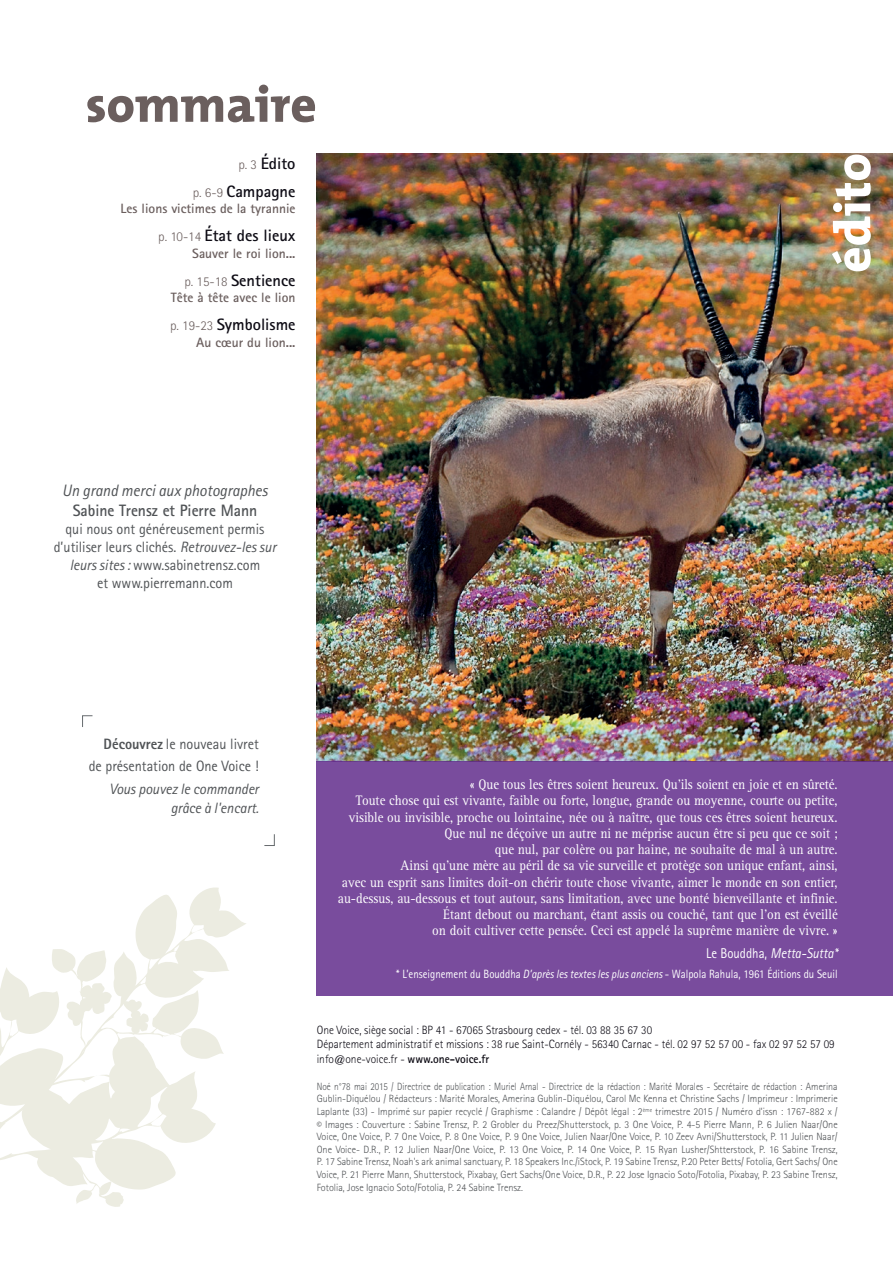
<style>
.page{position:relative;width:893px;height:1263px;background:#fff}
.page>*{position:absolute;margin:0;border:0;box-sizing:border-box;transform-origin:0 0}
.t1{font:800 51px "The Mix";color:#6b5f5e}
.t2{font:800 51px "The Mix";color:#fff}
.t3{font:700 16.5px/28.3px "Rotis Sans Serif";color:#0e0c15;text-align:right}
.t4{font:italic 16.5px "Rotis Sans Serif";color:#505356;scale:.95 1}
.t5{font:700 16.5px "Rotis Sans Serif";color:#505356;scale:.95 1}
.t6{font:15px/18px "Rotis Sans Serif";color:#505356;text-align:center;scale:.95 1}
.t7{font:italic 15px/19.2px "Rotis Sans Serif";color:#505356;text-align:right;scale:.95 1}
.t8{font:14.25px/16.2px "Rotis Serif";color:#fff;text-align:right;scale:.9 1}
.t9{font:italic 14.25px "Rotis Sans Serif";color:#fff;scale:.9 1}
.t10{font:700 13.5px "Rotis Sans Serif";color:#6b5f5e}
.t11{font:300 12px/14.4px "Rotis Sans Serif";color:#0e0c15;scale:.95 1}
.t12{font:12px "Rotis Sans Serif";color:#fff;scale:.9 1}
.t13{font:300 10.5px/12.6px "Rotis Sans Serif";color:#505356;text-align:justify;scale:.88 1}
.s1{font-weight:300;font-size:13.5px;color:#6b5f5e}
.s2{font-style:italic}
.s3{font-weight:800}
.s4{font-style:normal}
.s5{font-weight:700}
</style>
<div class="page">
<img style="left:317px;top:153px;width:576px;height:608px">
<div style="left:317px;top:761px;width:576px;height:234px;background:#794c9d"></div>
<svg style="left:135px;top:887px;width:111px;height:168px"></svg>
<svg style="left:0;top:949px;width:216px;height:258px"></svg>
<svg style="left:82px;top:715px;width:11px;height:12px"></svg>
<svg style="left:264px;top:834px;width:11px;height:12px"></svg>
<h1 class="t1" style="left:86px;top:62px;width:233px">sommaire</h1>
<h2 class="t3" style="left:193px;top:148px;width:104px"><span class="s1">p. 3</span> Édito<br><span class="s1">p. 6-9</span> Campagne</h2>
<p class="t10" style="left:121px;top:200px;width:176px">Les lions victimes de la tyrannie</p>
<h2 class="t3" style="left:158px;top:221px;width:139px"><span class="s1">p. 10-14</span> État des lieux</h2>
<p class="t10" style="left:192px;top:244px;width:105px">Sauver le roi lion...</p>
<h2 class="t3" style="left:184px;top:266px;width:113px"><span class="s1">p. 15-18</span> Sentience</h2>
<p class="t10" style="left:171px;top:289px;width:126px">Tête à tête avec le lion</p>
<h2 class="t3" style="left:170px;top:310px;width:127px"><span class="s1">p. 19-23</span> Symbolisme</h2>
<p class="t10" style="left:196px;top:333px;width:101px">Au cœur du lion...</p>
<h2 class="t4" style="left:62px;top:481px;width:218px">Un grand merci aux photographes</h2>
<h2 class="t5" style="left:73px;top:500px;width:196px">Sabine Trensz et Pierre Mann</h2>
<h3 class="t6" style="left:54px;top:520px;width:236px">qui nous ont généreusement permis d’utiliser leurs clichés. <span class="s2">Retrouvez-les sur leurs sites :</span> www.sabinetrensz.com<br>et www.pierremann.com</h3>
<h1 class="t2" style="left:810px;top:273px;width:121px;rotate:-90deg">édito</h1>
<h3 class="t6" style="left:89px;top:733px;width:181px;line-height:22.2px;text-align:right"><span class="s3">Découvrez</span> le nouveau livret de présentation de One Voice !</h3>
<h3 class="t7" style="left:109px;top:779px;width:159px">Vous pouvez le commander grâce à l'encart.</h3>
<p class="t8" style="left:338px;top:777px;width:557px">« Que tous les êtres soient heureux. Qu’ils soient en joie et en sûreté.<br>Toute chose qui est vivante, faible ou forte, longue, grande ou moyenne, courte ou petite, visible ou invisible, proche ou lointaine, née ou à naître, que tous ces êtres soient heureux.<br>Que nul ne déçoive un autre ni ne méprise aucun être si peu que ce soit ;<br>que nul, par colère ou par haine, ne souhaite de mal à un autre.<br>Ainsi qu’une mère au péril de sa vie surveille et protège son unique enfant, ainsi,<br>avec un esprit sans limites doit-on chérir toute chose vivante, aimer le monde en son entier, au-dessus, au-dessous et tout autour, sans limitation, avec une bonté bienveillante et infinie.<br>Étant debout ou marchant, étant assis ou couché, tant que l’on est éveillé<br>on doit cultiver cette pensée. Ceci est appelé la suprême manière de vivre. »</p>
<h3 class="t9" style="left:706px;top:944px;width:148px"><span class="s4">Le Bouddha,</span> Metta-Sutta*</h3>
<p class="t12" style="left:396px;top:967px;width:492px">* L’enseignement du Bouddha <span class="s2">D’après les textes les plus anciens</span> - Walpola Rahula, 1961 Éditions du Seuil</p>
<p class="t11" style="left:317px;top:1023px;width:547px">One Voice, siège social : bp 41 - 67065 Strasbourg cedex - tél. 03 88 35 67 30<br>Département administratif et missions : 38 rue Saint-Cornély - 56340 Carnac - tél. 02 97 52 57 00 - fax 02 97 52 57 09 info@one-voice.fr - <span class="s5">www.one-voice.fr</span></p>
<p class="t13" style="left:317px;top:1080px;width:593px">Noé n°78 mai 2015 / Directrice de publication : Muriel Arnal - Directrice de la rédaction : Marité Morales - Secrétaire de rédaction : Amerina Gublin-Diquélou / Rédacteurs : Marité Morales, Amerina Gublin-Diquélou, Carol Mc Kenna et Christine Sachs / Imprimeur : Imprimerie Laplante (33) - Imprimé sur papier recyclé / Graphisme : Calandre / Dépôt légal : 2<sup>ème</sup> trimestre 2015 / Numéro d’issn : 1767-882 x / © Images : Couverture : Sabine Trensz, P. 2 Grobler du Preez/Shutterstock, p. 3 One Voice, P. 4-5 Pierre Mann, P. 6 Julien Naar/One Voice, One Voice, P. 7 One Voice, P. 8 One Voice, P. 9 One Voice, Julien Naar/One Voice, P. 10 Zeev Avni/Shutterstock, P. 11 Julien Naar/ One Voice- D.R., P. 12 Julien Naar/One Voice, P. 13 One Voice, P. 14 One Voice, P. 15 Ryan Lusher/Shtterstock, P. 16 Sabine Trensz, P. 17 Sabine Trensz, Noah's ark animal sanctuary, P. 18 Speakers Inc./iStock, P. 19 Sabine Trensz, P.20 Peter Betts/ Fotolia, Gert Sachs/ One Voice, P. 21 Pierre Mann, Shutterstock, Pixabay, Gert Sachs/One Voice, D.R., P. 22 Jose Ignacio Soto/Fotolia, Pixabay, P. 23 Sabine Trensz, Fotolia, Jose Ignacio Soto/Fotolia, P. 24 Sabine Trensz.</p>
</div>
